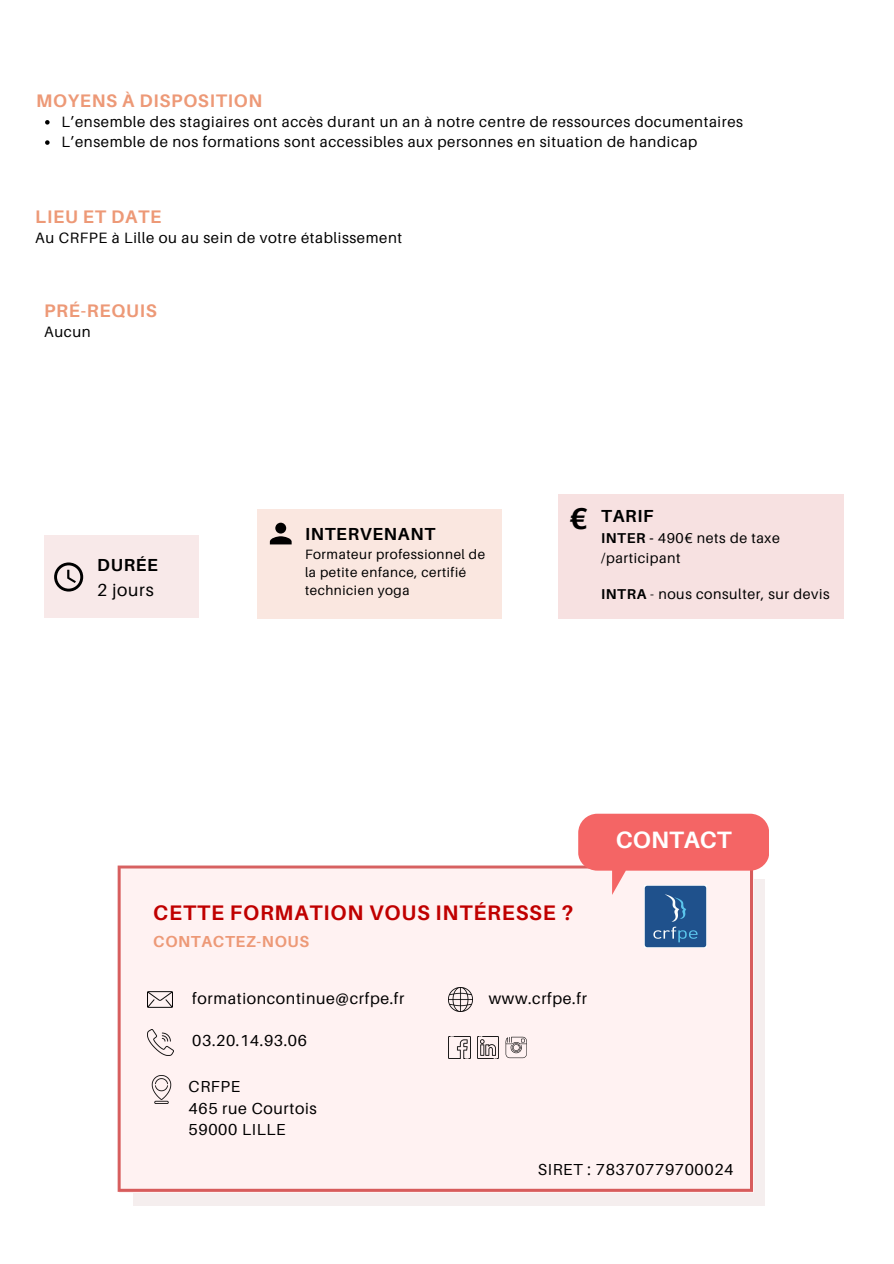
<style>
.page{position:relative;width:894px;height:1264px;background:#fff}
.page>*{position:absolute;margin:0;border:0;box-sizing:border-box;transform-origin:0 0}
.t1{font:700 30px "Aileron";color:#000}
.t2{font:700 23.7px "Aileron";color:#fff}
.t3{font:700 21px "Aileron";letter-spacing:.04em;color:#c00000}
.t4{font:700 18.15px "Aileron";letter-spacing:.04em;color:#ed9977}
.t5{font:700 17.4px "Aileron";letter-spacing:.04em;color:#000}
.t6{font:17.4px "Aileron";letter-spacing:.04em;color:#000}
.t7{font:15.9px/21.5px "Aileron";letter-spacing:.04em;color:#000}
.t8{font:700 15.9px "Aileron";letter-spacing:.04em;color:#ed9977}
.t9{font:15px/20.2px "Aileron";letter-spacing:.04em;color:#000}
.t10{font:14.25px/20px "Aileron";letter-spacing:.04em;color:#000}
.t11{font:13.5px/18px "Aileron";letter-spacing:.04em;color:#000}
.s1{font-weight:700}
</style>
<div class="page">
<div style="left:44px;top:535px;width:155px;height:82px;background:#f8e9e9"></div>
<svg style="left:54px;top:562px;width:29px;height:29px"></svg>
<div style="left:257px;top:509px;width:244px;height:109px;background:#fae7e0"></div>
<svg style="left:270px;top:522px;width:21px;height:22px"></svg>
<div style="left:558px;top:494px;width:285px;height:124px;background:#f7e1e1"></div>
<svg style="left:133px;top:879px;width:631px;height:326px;fill:#f5eeee"></svg>
<div style="left:118px;top:865px;width:634px;height:326px;background:#fff2f2"></div>
<svg style="left:578px;top:813px;width:190px;height:82px"></svg>
<img style="left:644px;top:885px;width:62px;height:62px">
<img style="left:448px;top:1036px;width:22px;height:22px">
<img style="left:477px;top:1036px;width:21px;height:22px">
<img style="left:147px;top:987px;width:25px;height:24px">
<img style="left:147px;top:1029px;width:26px;height:26px">
<img style="left:448px;top:987px;width:24px;height:24px">
<img style="left:147px;top:1075px;width:29px;height:28px">
<svg style="left:505px;top:1036px;width:21px;height:22px"></svg>
<svg style="left:45px;top:120px;width:5px;height:5px"></svg>
<svg style="left:45px;top:140px;width:5px;height:5px"></svg>
<p class="t4" style="left:36px;top:89px;width:227px">MOYENS À DISPOSITION</p>
<p class="t9" style="left:62px;top:111px;width:682px">L’ensemble des stagiaires ont accès durant un an à notre centre de ressources documentaires<br>L’ensemble de nos formations sont accessibles aux personnes en situation de handicap</p>
<p class="t4" style="left:35px;top:205px;width:127px">LIEU ET DATE</p>
<p class="t9" style="left:35px;top:227px;width:368px">Au CRFPE à Lille ou au sein de votre établissement</p>
<p class="t4" style="left:44px;top:299px;width:114px">PRÉ-REQUIS</p>
<p class="t9" style="left:44px;top:321px;width:48px">Aucun</p>
<p class="t5" style="left:97px;top:554px;width:62px">DURÉE</p>
<p class="t6" style="left:97px;top:579px;width:58px">2 jours</p>
<h1 class="t5" style="left:305px;top:523px;width:132px">INTERVENANT</h1>
<h6 class="t11" style="left:305px;top:545px;width:182px">Formateur professionnel de la petite enfance, certifié technicien yoga</h6>
<p class="t1" style="left:569px;top:499px;width:20px">€</p>
<p class="t5" style="left:601px;top:504px;width:54px">TARIF</p>
<p class="t10" style="left:601px;top:527px;width:180px"><span class="s1">INTER -</span> 490€ nets de taxe /participant</p>
<p class="t10" style="left:601px;top:583px;width:230px"><span class="s1">INTRA</span> - nous consulter, sur devis</p>
<p class="t3" style="left:153px;top:899px;width:421px">CETTE FORMATION VOUS INTÉRESSE ?</p>
<p class="t8" style="left:153px;top:931px;width:157px">CONTACTEZ-NOUS</p>
<p class="t7" style="left:192px;top:987px;width:214px">formationcontinue@crfpe.fr</p>
<p class="t7" style="left:192px;top:1029px;width:116px">03.20.14.93.06</p>
<p class="t7" style="left:188px;top:1075px;width:130px">CRFPE<br>465 rue Courtois<br>59000 LILLE</p>
<p class="t7" style="left:488px;top:987px;width:100px">www.crfpe.fr</p>
<p class="t2" style="left:615px;top:825px;width:117px">CONTACT</p>
<p class="t7" style="left:537px;top:1158px;width:197px">SIRET : 78370779700024</p>
</div>
